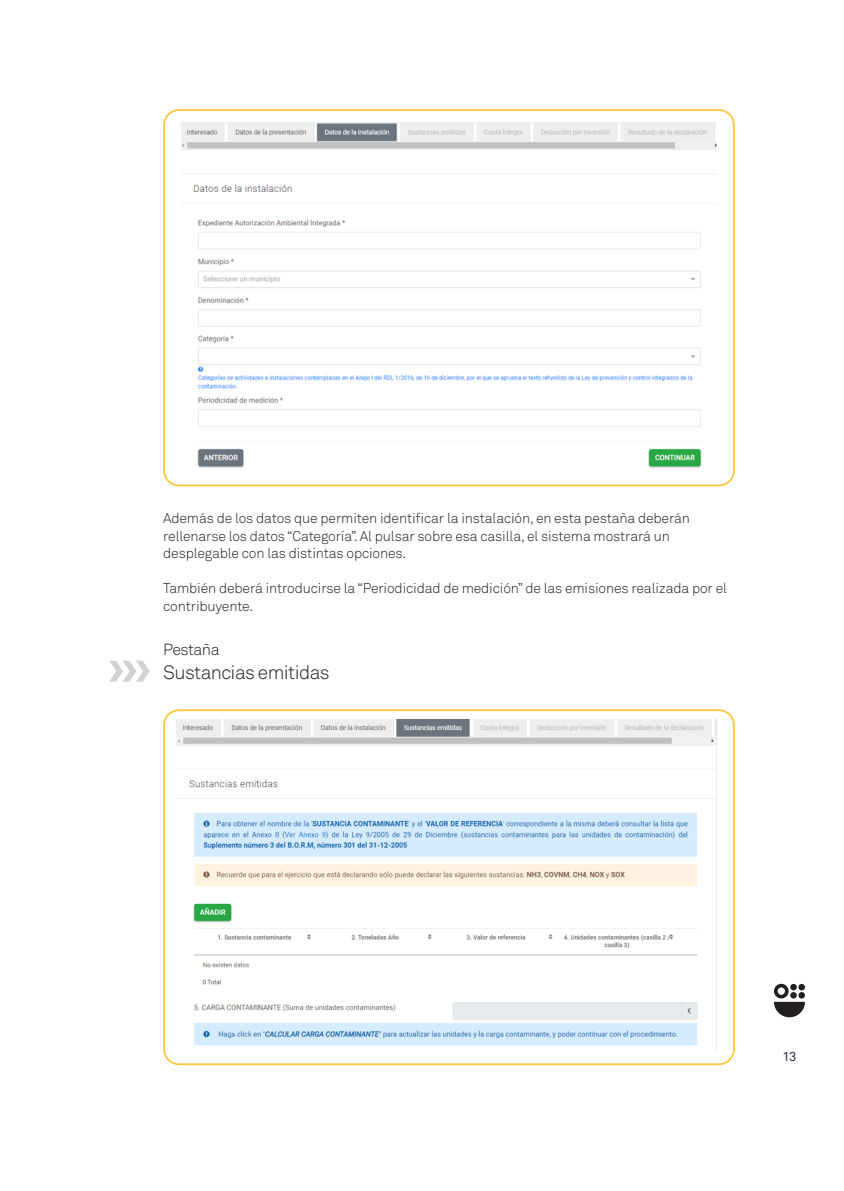
<style>
.page{position:relative;width:844px;height:1191px;background:#fff}
.page>*{position:absolute;margin:0;border:0;box-sizing:border-box;transform-origin:0 0}
.t1{font:300 19.07px "Akkurat";letter-spacing:-.03em;color:#231f20}
.t2{font:300 15.92px "Akkurat";letter-spacing:-.03em;color:#231f20}
.t3{font:300 14px/17.5px "Akkurat";letter-spacing:-.01em;color:#231f20}
.t4{font:12.95px "Akkurat";color:#352b48}
</style>
<div class="page">
<svg style="left:774px;top:983px;width:30px;height:34px"></svg>
<div style="left:163px;top:109px;width:571px;height:377px;border:2px solid #fec53a;border-radius:15px"></div>
<div style="left:163px;top:709px;width:571px;height:356px;border:2px solid #fec53a;border-radius:15px"></div>
<svg style="left:109px;top:660px;width:41px;height:21px"></svg>
<img style="left:182px;top:123px;width:534px;height:345px">
<img style="left:177px;top:719px;width:539px;height:327px">
<p class="t3" style="left:163px;top:510px;width:528px">Además de los datos que permiten identificar la instalación, en esta pestaña deberán rellenarse los datos “Categoría”. Al pulsar sobre esa casilla, el sistema mostrará un desplegable con las distintas opciones.</p>
<p class="t3" style="left:163px;top:580px;width:565px">También deberá introducirse la “Periodicidad de medición” de las emisiones realizada por el contribuyente.</p>
<p class="t2" style="left:163px;top:639px;width:58px">Pestaña</p>
<p class="t1" style="left:163px;top:661px;width:168px">Sustancias emitidas</p>
<p class="t4" style="left:782px;top:1049px;width:15px">13</p>
</div>
